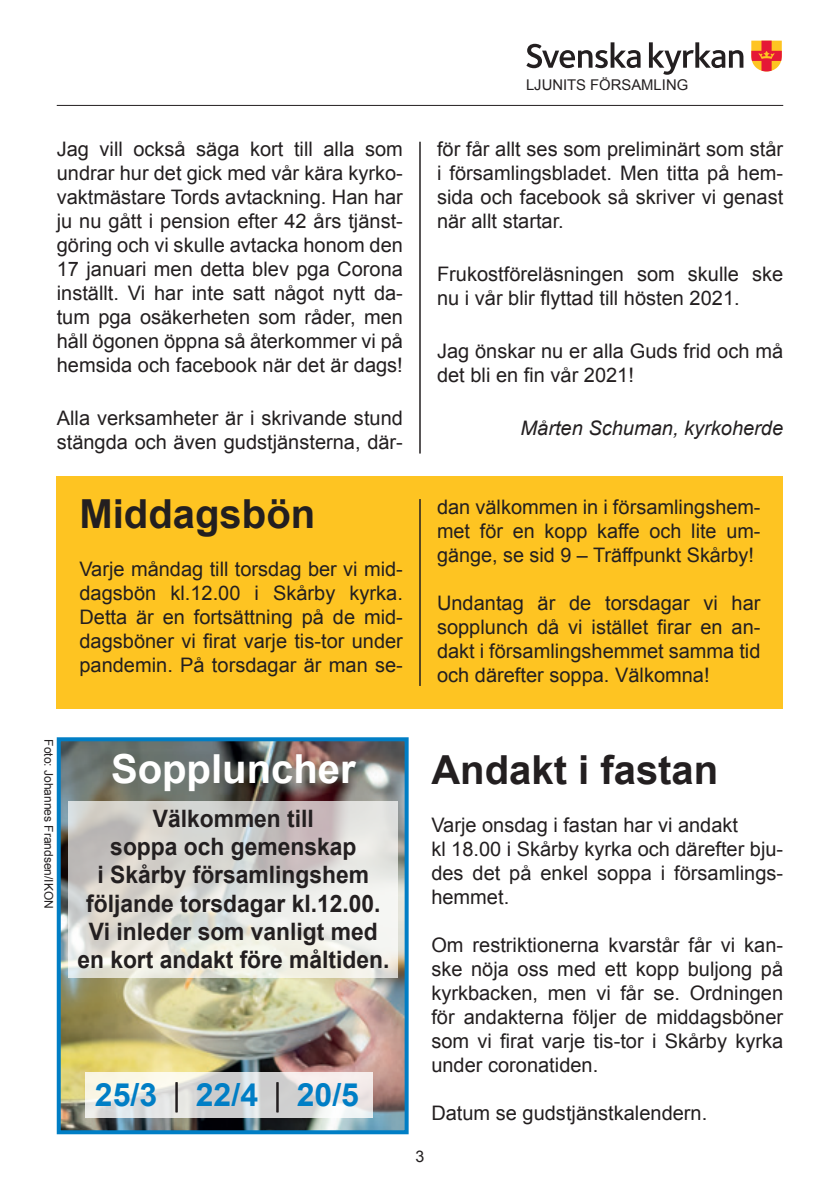
<style>
.page{position:relative;width:840px;height:1191px;background:#fff}
.page>*{position:absolute;margin:0;border:0;box-sizing:border-box;transform-origin:0 0}
.t1{font:700 40px "Arial";color:#231f20}
.t2{font:700 40px "Arial";color:#fff}
.t3{font:700 32px "Arial";color:#007ec5}
.t4{font:700 24px/28px "Arial";color:#231f20;text-align:center;scale:.95 1}
.t5{font:20px/24px "Arial";color:#231f20;text-align:justify}
.t6{font:italic 20px "Arial";color:#231f20}
.t7{font:16px "Arial";color:#231f20}
.t8{font:14.8px "Arial";color:#231f20}
.t9{font:12px "Arial";color:#231f20}
</style>
<div class="page">
<img style="left:62px;top:742px;width:341px;height:387px">
<div style="left:57px;top:476px;width:725px;height:233px;background:#fec422"></div>
<hr style="left:57px;top:105px;width:725px;height:1px;background:#231f20">
<svg style="left:526px;top:42px;width:114px;height:26px"></svg>
<svg style="left:648px;top:42px;width:95px;height:33px"></svg>
<svg style="left:751px;top:41px;width:30px;height:30px"></svg>
<svg style="left:85px;top:1071px;width:287px;height:46px;background:#e1e0dc"></svg>
<hr style="left:175px;top:1082px;width:2px;height:30px;background:#231f20">
<hr style="left:276px;top:1082px;width:2px;height:30px;background:#231f20">
<hr style="left:419px;top:142px;width:1px;height:311px;background:#231f20">
<div style="left:57px;top:737px;width:351px;height:397px;border:4px solid #007ec5"></div>
<hr style="left:419px;top:499px;width:1px;height:187px;background:#231f20">
<svg style="left:68px;top:801px;width:329px;height:176px;background:#dddcd7"></svg>
<p class="t5" style="left:57px;top:137px;width:347px">Jag vill också säga kort till alla som undrar hur det gick med vår kära kyrko&shy;vaktmästare Tords avtackning. Han har ju nu gått i pension efter 42 års tjänst&shy;göring och vi skulle avtacka honom den 17 januari men detta blev pga Corona inställt. Vi har inte satt något nytt da&shy;tum pga osäkerheten som råder, men håll ögonen öppna så återkommer vi på hemsida och facebook när det är dags!</p>
<p class="t5" style="left:57px;top:406px;width:347px">Alla verksamheter är i skrivande stund stängda och även gudstjänsterna, där-</p>
<h1 class="t1" style="left:79px;top:487px;width:237px">Middagsbön</h1>
<p class="t5" style="left:79px;top:557px;width:325px">Varje måndag till torsdag ber vi mid&shy;dagsbön kl.12.00 i Skårby kyrka.<br>Detta är en fortsättning på de mid&shy;dagsböner vi firat varje tis-tor under pandemin. På torsdagar är man se-</p>
<p class="t8" style="left:525px;top:75px;width:164px">LJUNITS FÖRSAMLING</p>
<p class="t5" style="left:437px;top:137px;width:347px">för får allt ses som preliminärt som står i församlingsbladet. Men titta på hem&shy;sida och facebook så skriver vi genast när allt startar.</p>
<p class="t5" style="left:437px;top:262px;width:347px">Frukostföreläsningen som skulle ske nu i vår blir flyttad till hösten 2021.</p>
<p class="t5" style="left:437px;top:339px;width:347px">Jag önskar nu er alla Guds frid och må det bli en fin vår 2021!</p>
<p class="t6" style="left:520px;top:415px;width:264px">Mårten Schuman, kyrkoherde</p>
<p class="t5" style="left:437px;top:495px;width:325px">dan välkommen in i församlingshem&shy;met för en kopp kaffe och lite um&shy;gänge, se sid 9 – Träffpunkt Skårby!</p>
<p class="t5" style="left:437px;top:591px;width:325px">Undantag är de torsdagar vi har sopplunch då vi istället firar en an&shy;dakt i församlingshemmet samma tid och därefter soppa. Välkomna!</p>
<p class="t9" style="left:56px;top:739px;width:171px;rotate:90deg">Foto: Johannes Frandsen/IKON</p>
<h1 class="t2" style="left:111px;top:742px;width:246px">Soppluncher</h1>
<p class="t4" style="left:77px;top:805px;width:330px">Välkommen till<br>soppa och gemenskap<br>i Skårby församlingshem följande torsdagar kl.12.00.<br>Vi inleder som vanligt med en kort andakt före måltiden.</p>
<h2 class="t3" style="left:95px;top:1073px;width:265px">25/3 22/4 20/5</h2>
<h1 class="t1" style="left:431px;top:743px;width:288px">Andakt i fastan</h1>
<p class="t5" style="left:431px;top:813px;width:353px;text-align:left">Varje onsdag i fastan har vi andakt<br>kl 18.00 i Skårby kyrka och därefter bju&shy;des det på enkel soppa i församlings&shy;hemmet.</p>
<p class="t5" style="left:431px;top:933px;width:353px">Om restriktionerna kvarstår får vi kan&shy;ske nöja oss med ett kopp buljong på kyrkbacken, men vi får se. Ordningen för andakterna följer de middagsböner som vi firat varje tis-tor i Skårby kyrka under coronatiden.</p>
<p class="t5" style="left:431px;top:1101px;width:277px">Datum se gudstjänstkalendern.</p>
<p class="t7" style="left:415px;top:1146px;width:10px">3</p>
</div>
